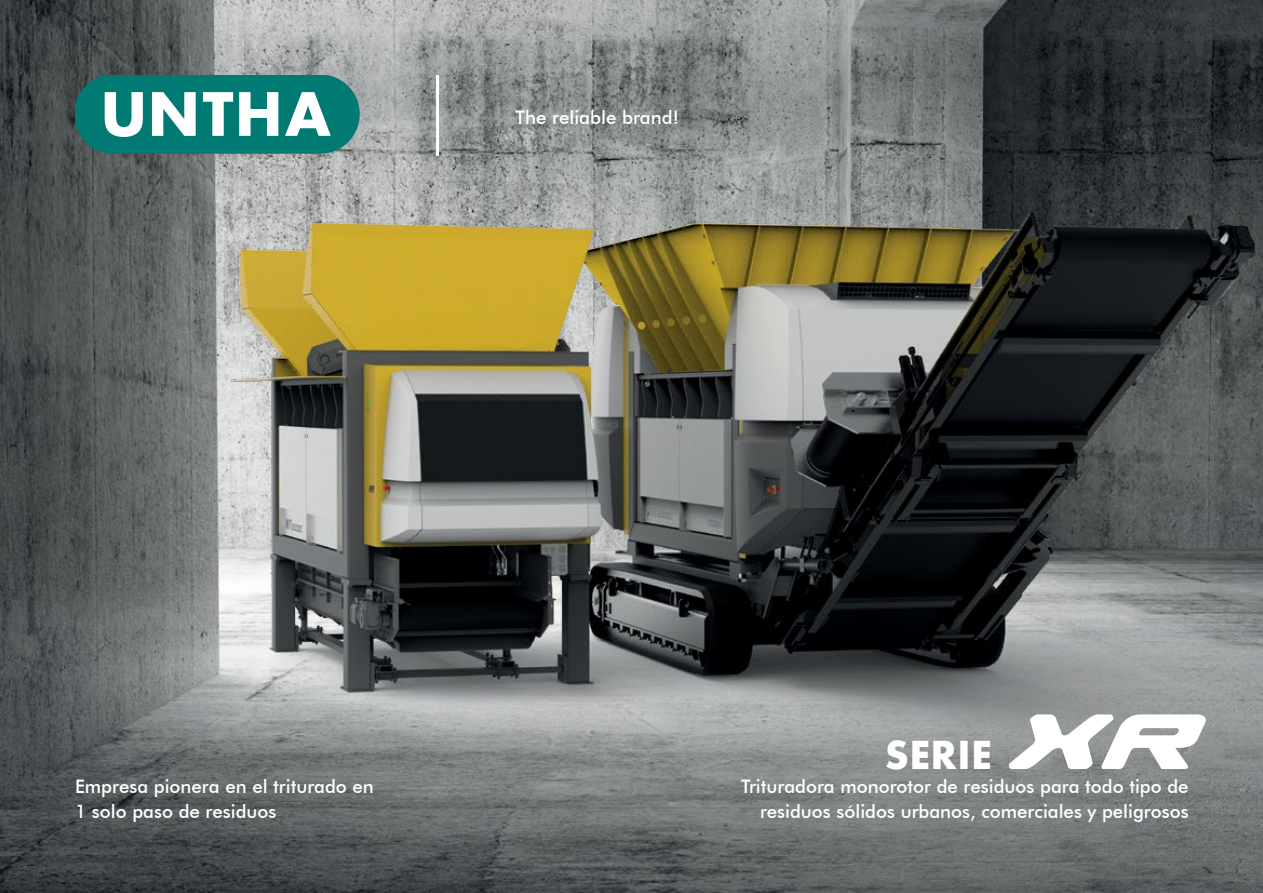
<style>
.page{position:relative;width:1263px;height:893px;background:#fff}
.page>*{position:absolute;margin:0;border:0;box-sizing:border-box;transform-origin:0 0}
.t1{font:700 42.3px "Futura PT";letter-spacing:.01em;color:#fff}
.t2{font:500 18.75px "Futura BT";color:#fff}
.t3{font:500 18.6px/25.5px "Futura BT";color:#fff}
.s1{font-family:"Sea Dog 2001";font-weight:400;font-style:italic;font-size:76.5px}
</style>
<div class="page">
<img style="left:0;top:0;width:1263px;height:893px">
<svg style="left:75px;top:75px;width:285px;height:79px"></svg>
<hr style="left:436px;top:75px;width:3px;height:81px;background:#fff">
<p class="t2" style="left:515px;top:106px;width:165px">The reliable brand!</p>
<p class="t3" style="left:75px;top:773px;width:300px">Empresa pionera en el triturado en<br>1 solo paso de residuos</p>
<h1 class="t1" style="left:885px;top:728px;width:305px">SERIE <span class="s1">XR</span></h1>
<p class="t3" style="left:760px;top:798px;width:430px">residuos sólidos urbanos, comerciales y peligrosos</p>
<p class="t3" style="left:741px;top:773px;width:449px">Trituradora monorotor de residuos para todo tipo de</p>
</div>
